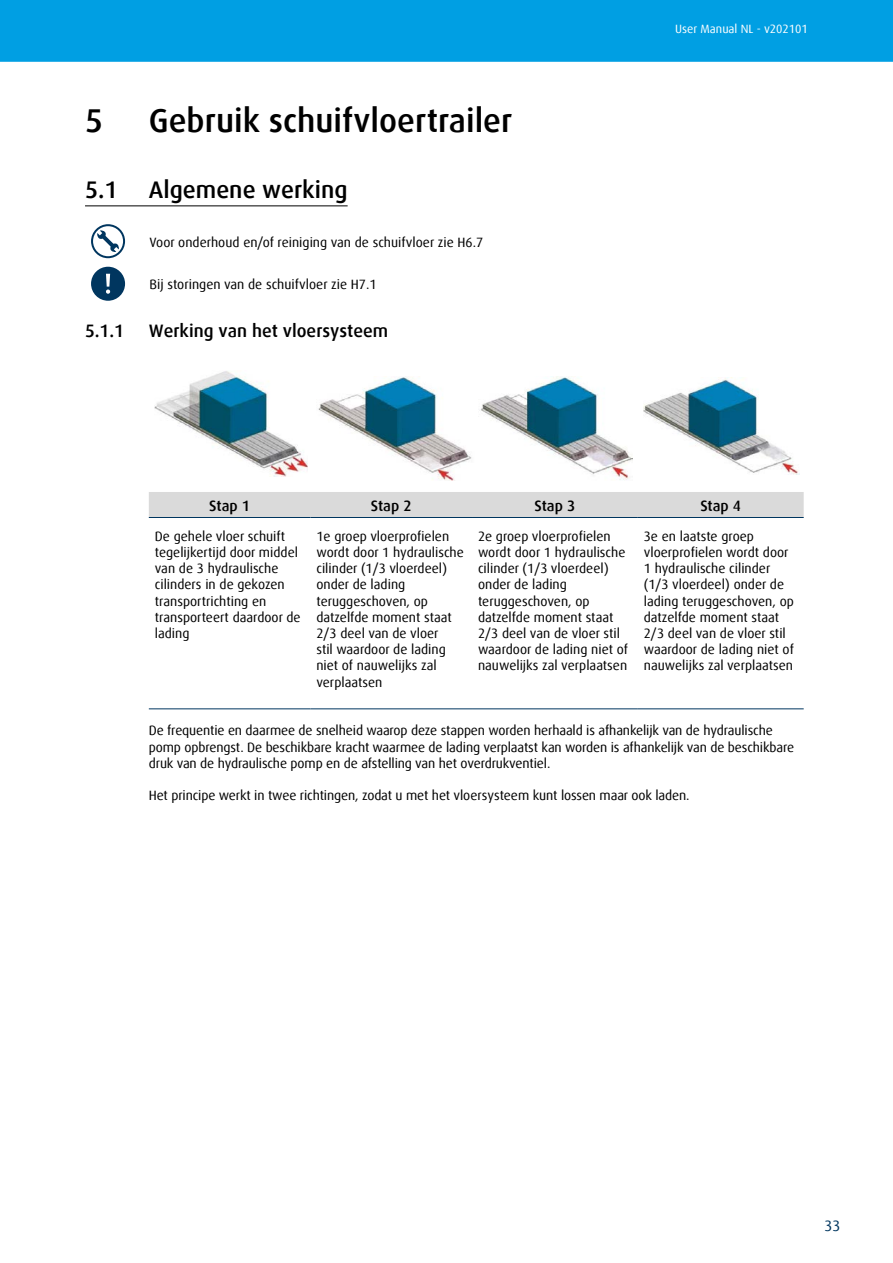
<style>
.page{position:relative;width:893px;height:1263px;background:#fff}
.page>*{position:absolute;margin:0;border:0;box-sizing:border-box;transform-origin:0 0}
.t1{font:500 33px "Dax Offc Pro";color:#000}
.t2{font:500 24px "Dax Offc Pro";color:#000}
.t3{font:500 18px "Dax Offc Pro";color:#000}
.t4{font:500 15px "Dax Offc Pro";color:#000}
.t5{font:15px "Dax Offc Pro";color:#00365f}
.t6{font:13.5px/16.2px "Dax Offc Pro";color:#000}
.t7{font:12px "Dax Offc Pro";color:#fff}
</style>
<div class="page">
<div style="left:0;top:0;width:893px;height:62px;background:#009fe3"></div>
<hr style="left:85px;top:205px;width:263px;height:1px;background:#000">
<svg style="left:92px;top:225px;width:32px;height:32px"></svg>
<div style="left:91px;top:224px;width:34px;height:34px;border:2px solid #00365f;border-radius:50%"></div>
<svg style="left:97px;top:230px;width:22px;height:22px"></svg>
<div style="left:91px;top:267px;width:34px;height:34px;background:#00365f;border-radius:50%"></div>
<svg style="left:106px;top:274px;width:4px;height:20px"></svg>
<div style="left:149px;top:492px;width:655px;height:25px;background:#dadada"></div>
<hr style="left:149px;top:517px;width:161px;height:1px;background:#00365f">
<hr style="left:310px;top:517px;width:162px;height:1px;background:#00365f">
<hr style="left:472px;top:517px;width:166px;height:1px;background:#00365f">
<hr style="left:638px;top:517px;width:166px;height:1px;background:#00365f">
<hr style="left:149px;top:709px;width:161px;height:1px;background:#00365f">
<hr style="left:310px;top:709px;width:162px;height:1px;background:#00365f">
<hr style="left:472px;top:709px;width:166px;height:1px;background:#00365f">
<hr style="left:638px;top:709px;width:166px;height:1px;background:#00365f">
<img style="left:155px;top:371px;width:153px;height:106px">
<img style="left:318px;top:376px;width:154px;height:104px">
<img style="left:481px;top:376px;width:152px;height:104px">
<img style="left:644px;top:378px;width:155px;height:97px">
<h1 class="t1" style="left:85px;top:99px;width:20px">5</h1>
<h1 class="t1" style="left:149px;top:99px;width:365px">Gebruik schuifvloertrailer</h1>
<h2 class="t2" style="left:85px;top:174px;width:34px">5.1</h2>
<h2 class="t2" style="left:149px;top:174px;width:200px">Algemene werking</h2>
<p class="t6" style="left:150px;top:234px;width:335px">Voor onderhoud en/of reiniging van de schuifvloer zie H6.7</p>
<p class="t6" style="left:150px;top:276px;width:228px">Bij storingen van de schuifvloer zie H7.1</p>
<h3 class="t3" style="left:85px;top:319px;width:41px">5.1.1</h3>
<h3 class="t3" style="left:149px;top:319px;width:241px">Werking van het vloersysteem</h3>
<p class="t7" style="left:675px;top:21px;width:134px">User Manual NL - v202101</p>
<p class="t4" style="left:209px;top:496px;width:42px">Stap 1</p>
<p class="t4" style="left:371px;top:496px;width:42px">Stap 2</p>
<p class="t4" style="left:535px;top:496px;width:42px">Stap 3</p>
<p class="t4" style="left:700px;top:496px;width:42px">Stap 4</p>
<p class="t6" style="left:155px;top:528px;width:147px">De gehele vloer schuift tegelijkertijd door middel van de 3 hydraulische cilinders in de gekozen transportrichting en transporteert daardoor de lading</p>
<p class="t6" style="left:316px;top:528px;width:149px">1e groep vloerprofielen wordt door 1 hydraulische cilinder (1/3 vloerdeel) onder de lading teruggeschoven, op datzelfde moment staat<br>2/3 deel van de vloer<br>stil waardoor de lading niet of nauwelijks zal verplaatsen</p>
<p class="t6" style="left:478px;top:528px;width:151px">2e groep vloerprofielen wordt door 1 hydraulische cilinder (1/3 vloerdeel) onder de lading teruggeschoven, op datzelfde moment staat<br>2/3 deel van de vloer stil waardoor de lading niet of nauwelijks zal verplaatsen</p>
<p class="t6" style="left:644px;top:528px;width:152px">3e en laatste groep vloerprofielen wordt door<br>1 hydraulische cilinder (1/3 vloerdeel) onder de lading teruggeschoven, op datzelfde moment staat<br>2/3 deel van de vloer stil waardoor de lading niet of nauwelijks zal verplaatsen</p>
<p class="t6" style="left:149px;top:723px;width:647px">De frequentie en daarmee de snelheid waarop deze stappen worden herhaald is afhankelijk van de hydraulische pomp opbrengst. De beschikbare kracht waarmee de lading verplaatst kan worden is afhankelijk van de beschikbare druk van de hydraulische pomp en de afstelling van het overdrukventiel.</p>
<p class="t6" style="left:149px;top:787px;width:542px">Het principe werkt in twee richtingen, zodat u met het vloersysteem kunt lossen maar ook laden.</p>
<p class="t5" style="left:824px;top:1216px;width:17px">33</p>
</div>
